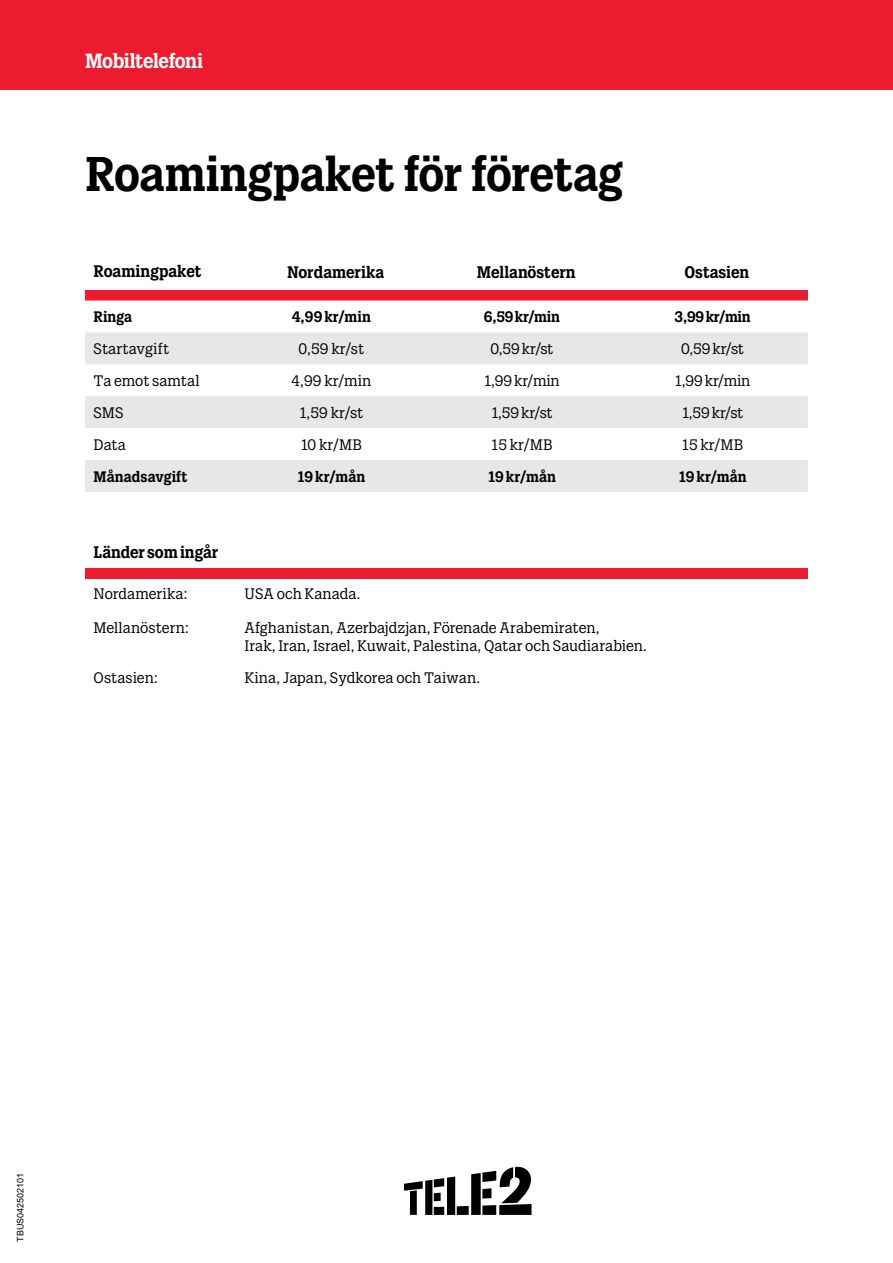
<style>
.page{position:relative;width:893px;height:1263px;background:#fff}
.page>*{position:absolute;margin:0;border:0;box-sizing:border-box;transform-origin:0 0}
.t1{font:700 48px "Tele 2 Slab";letter-spacing:-.01em;color:#000}
.t2{font:700 20.25px "Tele 2 Slab";letter-spacing:-.02em;color:#fff}
.t3{font:700 16.5px "Tele 2 Slab";letter-spacing:.005em;color:#000}
.t4{font:15px/18px "Tele 2 Slab";color:#000}
.t5{font:700 15px "Tele 2 Slab";letter-spacing:.01em;color:#000}
.t6{font:9px "Arial MT Std";color:#000}
</style>
<div class="page">
<div style="left:0;top:0;width:893px;height:89px;background:#ed1b2f"></div>
<div style="left:85px;top:568px;width:723px;height:11px;background:#ed1b2f"></div>
<div style="left:85px;top:290px;width:723px;height:11px;background:#ed1b2f"></div>
<svg style="left:85px;top:332px;width:723px;height:160px;fill:#e6e7e8"></svg>
<svg style="left:404px;top:1176px;width:51px;height:39px"></svg>
<div style="left:457px;top:1206px;width:12px;height:9px;background:#000"></div>
<svg style="left:471px;top:1167px;width:60px;height:48px"></svg>
<h2 class="t2" style="left:85px;top:49px;width:120px">Mobiltelefoni</h2>
<h1 class="t1" style="left:85px;top:146px;width:540px">Roamingpaket för företag</h1>
<p class="t3" style="left:94px;top:261px;width:109px">Roamingpaket</p>
<p class="t3" style="left:287px;top:263px;width:98px">Nordamerika</p>
<p class="t3" style="left:477px;top:263px;width:100px">Mellanöstern</p>
<p class="t3" style="left:684px;top:263px;width:66px">Ostasien</p>
<p class="t5" style="left:94px;top:308px;width:40px">Ringa</p>
<p class="t5" style="left:292px;top:308px;width:81px">4,99 kr/min</p>
<p class="t5" style="left:484px;top:308px;width:77px">6,59 kr/min</p>
<p class="t5" style="left:674px;top:308px;width:78px">3,99 kr/min</p>
<p class="t4" style="left:94px;top:340px;width:77px">Startavgift</p>
<p class="t4" style="left:299px;top:340px;width:67px">0,59 kr/st</p>
<p class="t4" style="left:491px;top:340px;width:64px">0,59 kr/st</p>
<p class="t4" style="left:681px;top:340px;width:64px">0,59 kr/st</p>
<p class="t4" style="left:94px;top:372px;width:108px">Ta emot samtal</p>
<p class="t4" style="left:291px;top:372px;width:82px">4,99 kr/min</p>
<p class="t4" style="left:484px;top:372px;width:77px">1,99 kr/min</p>
<p class="t4" style="left:675px;top:372px;width:77px">1,99 kr/min</p>
<p class="t4" style="left:94px;top:404px;width:31px">SMS</p>
<p class="t4" style="left:299px;top:404px;width:65px">1,59 kr/st</p>
<p class="t4" style="left:491px;top:404px;width:63px">1,59 kr/st</p>
<p class="t4" style="left:682px;top:404px;width:63px">1,59 kr/st</p>
<p class="t4" style="left:94px;top:435px;width:34px">Data</p>
<p class="t4" style="left:301px;top:435px;width:63px">10 kr/MB</p>
<p class="t4" style="left:491px;top:435px;width:63px">15 kr/MB</p>
<p class="t4" style="left:682px;top:435px;width:63px">15 kr/MB</p>
<p class="t5" style="left:94px;top:467px;width:95px">Månadsavgift</p>
<p class="t5" style="left:297px;top:467px;width:69px">19 kr/mån</p>
<p class="t5" style="left:488px;top:467px;width:69px">19 kr/mån</p>
<p class="t5" style="left:679px;top:467px;width:69px">19 kr/mån</p>
<p class="t3" style="left:94px;top:543px;width:126px">Länder som ingår</p>
<p class="t4" style="left:94px;top:585px;width:95px">Nordamerika:</p>
<p class="t4" style="left:244px;top:585px;width:117px">USA och Kanada.</p>
<p class="t4" style="left:94px;top:619px;width:97px">Mellanöstern:</p>
<p class="t4" style="left:244px;top:619px;width:404px">Afghanistan, Azerbajdzjan, Förenade Arabemiraten,<br>Irak, Iran, Israel, Kuwait, Palestina, Qatar och Saudiarabien.</p>
<p class="t4" style="left:94px;top:669px;width:66px">Ostasien:</p>
<p class="t4" style="left:244px;top:669px;width:237px">Kina, Japan, Sydkorea och Taiwan.</p>
<p class="t6" style="left:15px;top:1242px;width:70px;rotate:-90deg">TBUS042502101</p>
</div>
